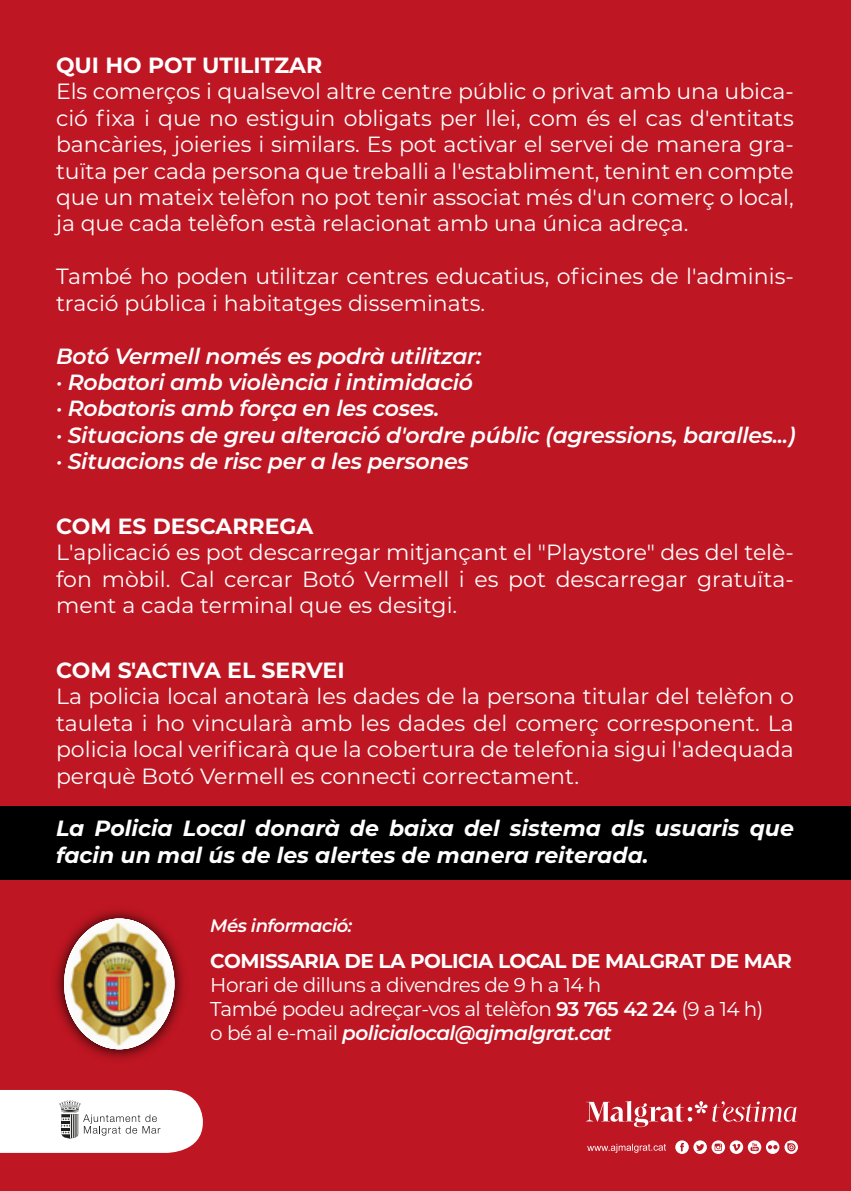
<style>
.page{position:relative;width:851px;height:1191px;background:#fff}
.page>*{position:absolute;margin:0;border:0;box-sizing:border-box;transform-origin:0 0}
.t1{font:22px/26.4px "Montserrat";color:#fff;text-align:justify}
.t2{font:italic 600 22px/26.4px "Montserrat";letter-spacing:-.015em;color:#fff}
.t3{font:italic 700 22px/26.4px "Montserrat";color:#fff}
.t4{font:700 22px "Montserrat";color:#fff}
.t5{font:20px/24px "Montserrat";letter-spacing:-.025em;color:#fff}
.t6{font:700 20px "Montserrat";letter-spacing:-.025em;color:#fff}
.t7{font:italic 600 18px "Montserrat";letter-spacing:-.025em;color:#fff}
.s1{font-weight:600}
.s2{font-weight:600;font-style:italic}
</style>
<div class="page">
<div style="left:0;top:0;width:850px;height:1191px;background:#be1622"></div>
<div style="left:0;top:806px;width:850px;height:73px;background:#000"></div>
<svg style="left:587px;top:1143px;width:79px;height:9px"></svg>
<svg style="left:675px;top:1140px;width:122px;height:14px"></svg>
<svg style="left:586px;top:1101px;width:210px;height:26px"></svg>
<svg style="left:0;top:1090px;width:203px;height:62px;background:#f2eded"></svg>
<img style="left:55px;top:910px;width:129px;height:149px">
<img style="left:64px;top:918px;width:110px;height:131px">
<p class="t4" style="left:56px;top:49px;width:267px">QUI HO POT UTILITZAR</p>
<p class="t1" style="left:56px;top:78px;width:739px">Els comerços i qualsevol altre centre públic o privat amb una ubica&shy;ció fixa i que no estiguin obligats per llei, com és el cas d'entitats bancàries, joieries i similars. Es pot activar el servei de manera gra&shy;tuïta per cada persona que treballi a l'establiment, tenint en compte que un mateix telèfon no pot tenir associat més d'un comerç o local, ja que cada telèfon està relacionat amb una única adreça.</p>
<p class="t1" style="left:56px;top:262px;width:739px">També ho poden utilitzar centres educatius, oficines de l'adminis&shy;tració pública i habitatges disseminats.</p>
<p class="t2" style="left:56px;top:341px;width:741px">Botó Vermell només es podrà utilitzar:<br>· Robatori amb violència i intimidació<br>· Robatoris amb força en les coses.<br>· Situacions de greu alteració d'ordre públic (agressions, baralles...) · Situacions de risc per a les persones</p>
<p class="t4" style="left:56px;top:510px;width:259px">COM ES DESCARREGA</p>
<p class="t1" style="left:56px;top:538px;width:739px">L'aplicació es pot descarregar mitjançant el "Playstore" des del telè&shy;fon mòbil. Cal cercar Botó Vermell i es pot descarregar gratuïta&shy;ment a cada terminal que es desitgi.</p>
<p class="t4" style="left:56px;top:654px;width:290px">COM S'ACTIVA EL SERVEI</p>
<p class="t1" style="left:56px;top:682px;width:739px">La policia local anotarà les dades de la persona titular del telèfon o tauleta i ho vincularà amb les dades del comerç corresponent. La policia local verificarà que la cobertura de telefonia sigui l'adequada perquè Botó Vermell es connecti correctament.</p>
<p class="t3" style="left:56px;top:814px;width:739px">La Policia Local donarà de baixa del sistema als usuaris que facin un mal ús de les alertes de manera reiterada.</p>
<p class="t7" style="left:210px;top:912px;width:143px">Més informació:</p>
<p class="t6" style="left:210px;top:946px;width:583px">COMISSARIA DE LA POLICIA LOCAL DE MALGRAT DE MAR</p>
<p class="t5" style="left:210px;top:971px;width:554px">Horari de dilluns a divendres de 9 h a 14 h<br>També podeu adreçar-vos al telèfon <span class="s1">93 765 42 24</span> (9 a 14 h) o bé al e-mail <span class="s2">policialocal@ajmalgrat.cat</span></p>
</div>
